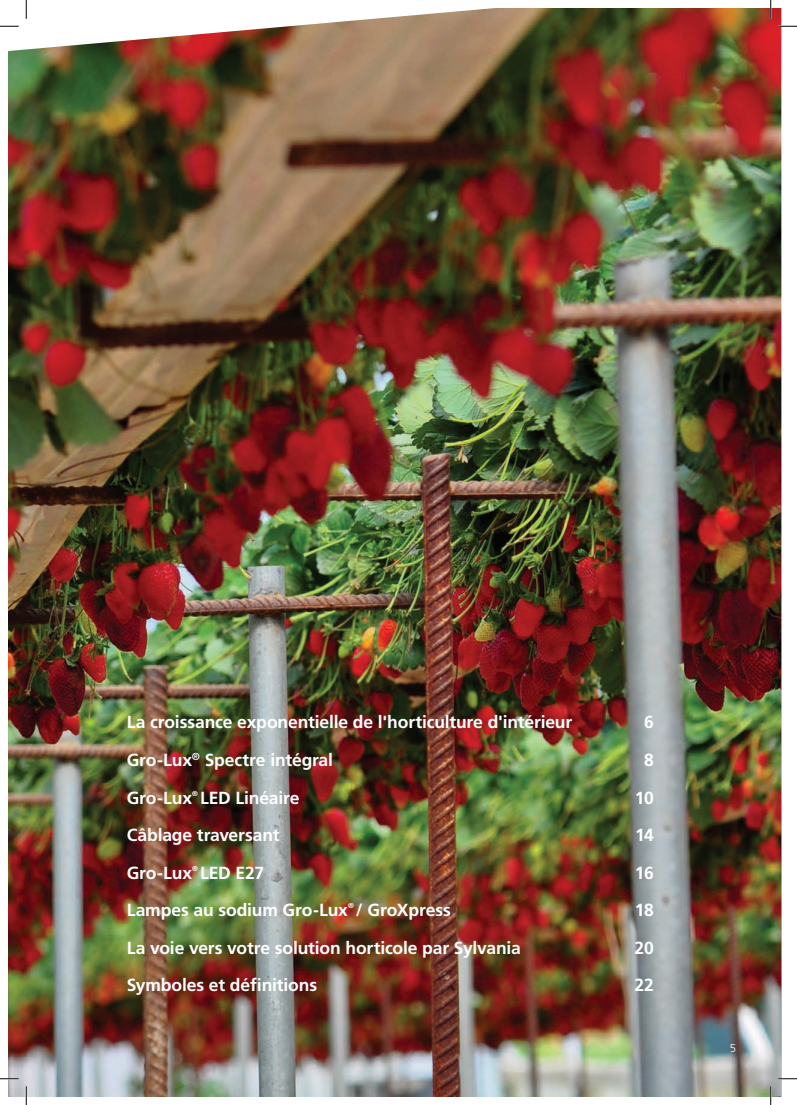
<style>
.page{position:relative;width:797px;height:1105px;background:#fff}
.page>*{position:absolute;margin:0;border:0;box-sizing:border-box;transform-origin:0 0}
.t1{font:700 17.5px "Frutiger";letter-spacing:-.01em;color:#fff}
.t2{font:300 11.25px "Frutiger";color:#fff}
.t3{font:700 7.25px "Frutiger";color:#fff}
</style>
<div class="page">
<img style="left:9px;top:9px;width:772px;height:1087px">
<svg style="left:0;top:25px;width:19px;height:2px"></svg>
<svg style="left:778px;top:25px;width:19px;height:2px"></svg>
<svg style="left:0;top:1078px;width:19px;height:1px"></svg>
<svg style="left:778px;top:1078px;width:19px;height:1px"></svg>
<svg style="left:25px;top:0;width:2px;height:19px"></svg>
<svg style="left:25px;top:1086px;width:2px;height:19px"></svg>
<svg style="left:770px;top:0;width:1px;height:19px"></svg>
<svg style="left:770px;top:1086px;width:1px;height:19px"></svg>
<p class="t1" style="left:127px;top:712px;width:447px">La croissance exponentielle de l'horticulture d'intérieur</p>
<p class="t1" style="left:644px;top:712px;width:11px">6</p>
<p class="t1" style="left:127px;top:750px;width:208px">Gro-Lux<sup>®</sup> Spectre intégral</p>
<p class="t1" style="left:644px;top:750px;width:11px">8</p>
<p class="t1" style="left:127px;top:787px;width:67px">Gro-Lux</p>
<p class="t3" style="left:192px;top:789px;width:7px">®</p>
<p class="t1" style="left:200px;top:787px;width:101px">LED Linéaire</p>
<p class="t1" style="left:634px;top:787px;width:20px">10</p>
<p class="t1" style="left:127px;top:825px;width:154px">Câblage traversant</p>
<p class="t1" style="left:635px;top:825px;width:20px">14</p>
<p class="t1" style="left:127px;top:862px;width:67px">Gro-Lux</p>
<p class="t3" style="left:192px;top:864px;width:7px">®</p>
<p class="t1" style="left:200px;top:862px;width:66px">LED E27</p>
<p class="t1" style="left:635px;top:862px;width:20px">16</p>
<p class="t1" style="left:127px;top:900px;width:223px">Lampes au sodium Gro-Lux</p>
<p class="t3" style="left:348px;top:901px;width:7px">®</p>
<p class="t1" style="left:356px;top:900px;width:96px">/ GroXpress</p>
<p class="t1" style="left:635px;top:900px;width:20px">18</p>
<p class="t1" style="left:127px;top:937px;width:396px">La voie vers votre solution horticole par Sylvania</p>
<p class="t1" style="left:634px;top:937px;width:21px">20</p>
<p class="t1" style="left:127px;top:975px;width:192px">Symboles et définitions</p>
<p class="t1" style="left:634px;top:975px;width:21px">22</p>
<p class="t2" style="left:729px;top:1042px;width:8px">5</p>
</div>
